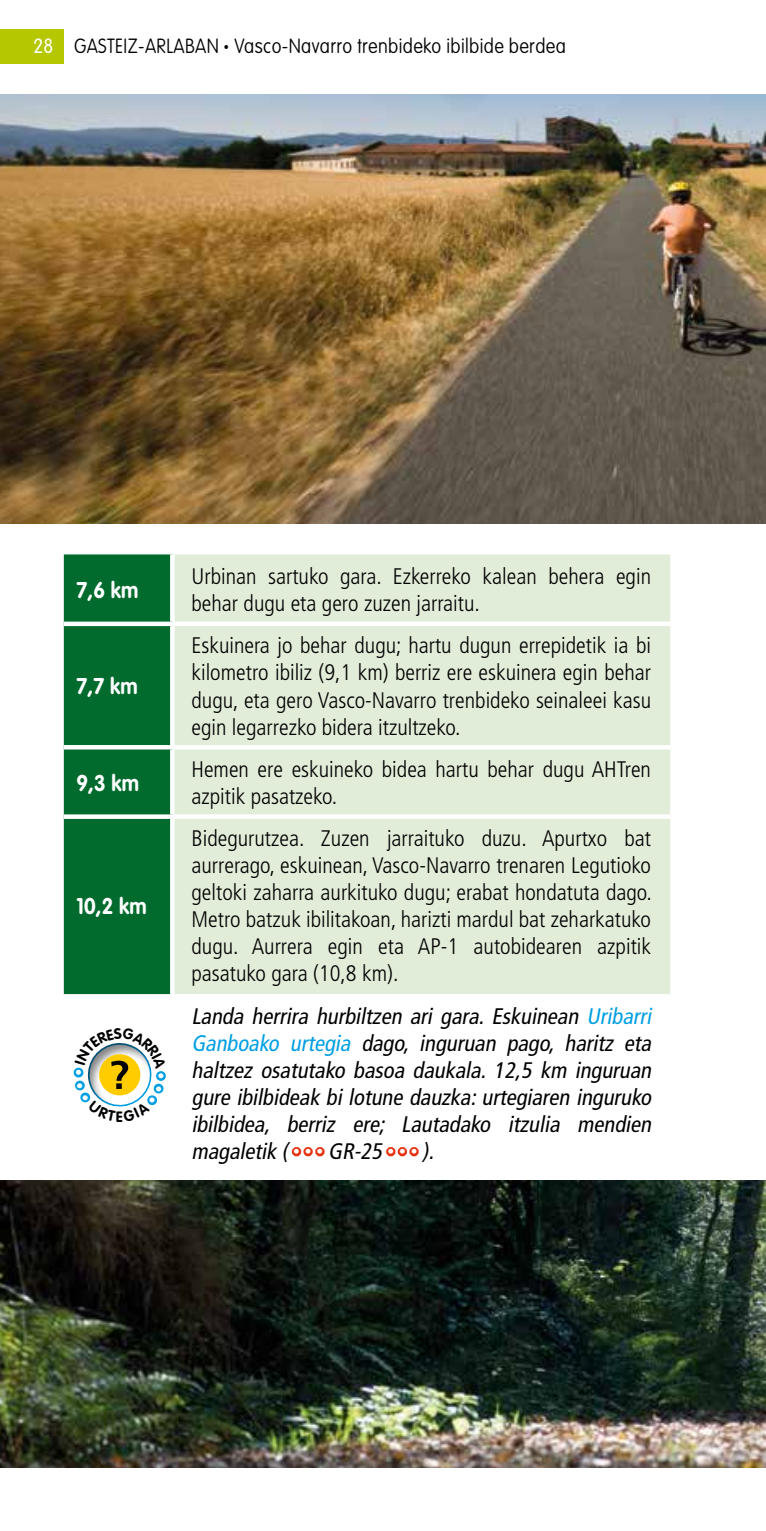
<style>
.page{position:relative;width:766px;height:1531px;background:#fff}
.page>*{position:absolute;margin:0;border:0;box-sizing:border-box;transform-origin:0 0}
.t1{font:300 condensed 22.5px/27px "Frutiger";color:#000}
.t2{font:italic condensed 22.5px/27px "Frutiger";color:#000;text-align:justify}
.t3{font:700 22.5px "VAG Rounded";letter-spacing:.01em;color:#fff;scale:.9 1}
.t4{font:100 20.25px "VAG Rounded";letter-spacing:.02em;color:#000;scale:.9 1}
.t5{font:300 20.25px "VAG Rounded";color:#fff;scale:.9 1}
.t6{font:700 14.85px "VAG Rounded";color:#000}
.s1{font-size:11.25px}
.s2{color:#009fe3}
.s3{font-family:"VAG Rounded";font-weight:700;font-style:normal;font-stretch:normal;font-size:13.5px;color:#fff}
</style>
<div class="page">
<div style="left:0;top:29px;width:64px;height:35px;background:#b5c700"></div>
<div style="left:64px;top:554px;width:106px;height:440px;background:#006b2d"></div>
<div style="left:174px;top:554px;width:496px;height:440px;background:#e2edd9"></div>
<svg style="left:170px;top:554px;width:3px;height:67px"></svg>
<div style="left:64px;top:621px;width:108px;height:5px;background:#fff"></div>
<div style="left:172px;top:621px;width:498px;height:5px;background:#fff"></div>
<svg style="left:170px;top:626px;width:2px;height:119px"></svg>
<hr style="left:64px;top:745px;width:108px;height:4px;background:#fff">
<hr style="left:172px;top:745px;width:498px;height:4px;background:#fff">
<svg style="left:170px;top:749px;width:3px;height:65px"></svg>
<div style="left:64px;top:814px;width:108px;height:5px;background:#fff"></div>
<div style="left:172px;top:814px;width:498px;height:5px;background:#fff"></div>
<svg style="left:170px;top:819px;width:1px;height:175px"></svg>
<div style="left:292px;top:1147px;width:9px;height:9px;border:4px solid #e63312;border-radius:50%"></div>
<div style="left:303px;top:1147px;width:10px;height:9px;border:4px solid #e63312;border-radius:50%"></div>
<div style="left:315px;top:1147px;width:9px;height:9px;border:4px solid #e63312;border-radius:50%"></div>
<div style="left:386px;top:1147px;width:9px;height:9px;border:4px solid #e63312;border-radius:50%"></div>
<div style="left:397px;top:1147px;width:10px;height:9px;border:4px solid #e63312;border-radius:50%"></div>
<div style="left:409px;top:1147px;width:9px;height:9px;border:4px solid #e63312;border-radius:50%"></div>
<img style="left:0;top:95px;width:765px;height:428px">
<img style="left:0;top:1180px;width:765px;height:287px">
<div style="left:74px;top:1067px;width:9px;height:10px;border:5px solid #009fe3;border-radius:50%"></div>
<svg style="left:75px;top:1043px;width:91px;height:64px"></svg>
<p class="t5" style="left:33px;top:35px;width:24px">28</p>
<p class="t4" style="left:74px;top:35px;width:547px">GASTEIZ-ARLABAN <span class="s1">•</span> Vasco-Navarro trenbideko ibilbide berdea</p>
<p class="t3" style="left:77px;top:577px;width:70px">7,6 km</p>
<p class="t3" style="left:77px;top:673px;width:69px">7,7 km</p>
<p class="t3" style="left:77px;top:769px;width:71px">9,3 km</p>
<p class="t3" style="left:77px;top:893px;width:79px">10,2 km</p>
<p class="t6" style="left:116px;top:1107px;width:8px">E</p>
<p class="t1" style="left:191px;top:563px;width:461px">Urbinan sartuko gara. Ezkerreko kalean behera egin behar dugu eta gero zuzen jarraitu.</p>
<p class="t1" style="left:191px;top:632px;width:461px;text-align:justify">Eskuinera jo behar dugu; hartu dugun errepidetik ia bi kilometro ibiliz (9,1 km) berriz ere eskuinera egin behar dugu, eta gero Vasco-Navarro trenbideko seinaleei kasu egin legarrezko bidera itzultzeko.</p>
<p class="t1" style="left:191px;top:756px;width:461px">Hemen ere eskuineko bidea hartu behar dugu AHTren azpitik pasatzeko.</p>
<p class="t1" style="left:191px;top:825px;width:462px;text-align:justify">Bidegurutzea. Zuzen jarraituko duzu. Apurtxo bat aurrerago, eskuinean, Vasco-Navarro trenaren Legutioko geltoki zaharra aurkituko dugu; erabat hondatuta dago.<br>Metro batzuk ibilitakoan, harizti mardul bat zeharkatuko dugu. Aurrera egin eta AP-1 autobidearen azpitik pasatuko gara (10,8 km).</p>
<p class="t2" style="left:191px;top:1002px;width:465px">Landa herrira hurbiltzen ari gara. Eskuinean <span class="s2">Uribarri Ganboako urtegia</span> dago, inguruan pago, haritz eta haltzez osatutako basoa daukala. 12,5 km inguruan gure ibilbideak bi lotune dauzka:urtegiaren inguruko ibilbidea, berriz ere; Lautadako itzulia mendien magaletik (<span class="s3">• • •</span> GR-25 <span class="s3">• • •</span> ).</p>
</div>
